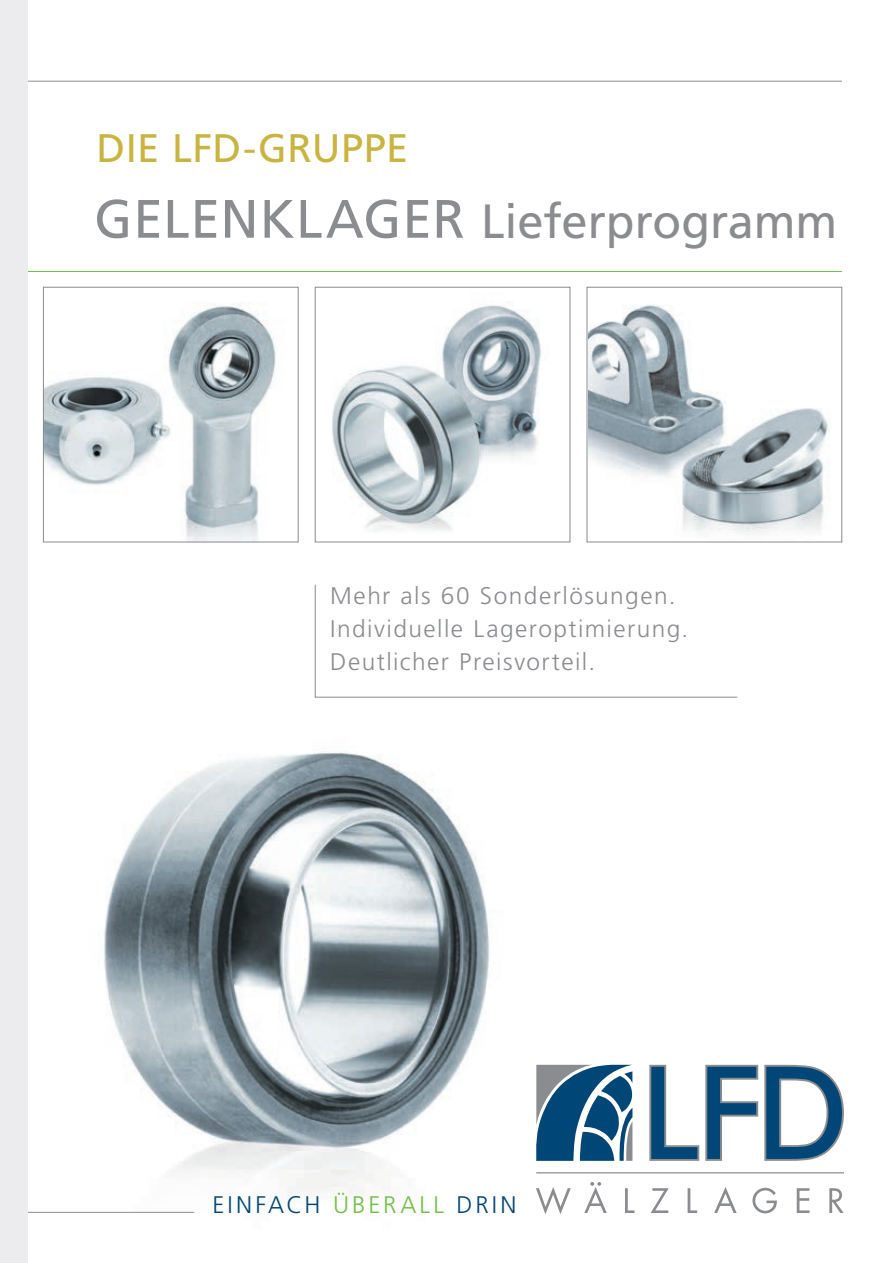
<style>
.page{position:relative;width:893px;height:1263px;background:#fff}
.page>*{position:absolute;margin:0;border:0;box-sizing:border-box;transform-origin:0 0}
.t1{font:48px "Frutiger";letter-spacing:-.005em;color:#8a8c8f}
.t2{font:39.9px "Frutiger";letter-spacing:.01em;color:#c9b440}
.t3{font:300 24px/33px "Frutiger";letter-spacing:.06em;color:#8a8c8f}
.t4{font:300 24px "Frutiger";letter-spacing:.13em;color:#004677}
.s1{font-size:54px}
.s2{color:#71bf44}
</style>
<div class="page">
<img style="left:73px;top:751px;width:417px;height:462px">
<hr style="left:536px;top:1172px;width:308px;height:1px;background:#8a8c8f">
<svg style="left:649px;top:1065px;width:195px;height:96px"></svg>
<svg style="left:536px;top:1065px;width:96px;height:96px"></svg>
<svg style="left:536px;top:1187px;width:35px;height:27px"></svg>
<svg style="left:584px;top:1182px;width:23px;height:31px"></svg>
<svg style="left:625px;top:1188px;width:9px;height:25px"></svg>
<svg style="left:651px;top:1188px;width:18px;height:25px"></svg>
<svg style="left:688px;top:1188px;width:9px;height:25px"></svg>
<svg style="left:714px;top:1187px;width:23px;height:26px"></svg>
<svg style="left:752px;top:1188px;width:25px;height:25px"></svg>
<svg style="left:797px;top:1188px;width:12px;height:25px"></svg>
<svg style="left:829px;top:1188px;width:15px;height:25px"></svg>
<hr style="left:0;top:81px;width:842px;height:1px;background:#8a8c8f">
<hr style="left:0;top:271px;width:842px;height:1px;background:#71bf44">
<hr style="left:0;top:1212px;width:194px;height:1px;background:#8a8c8f">
<div style="left:0;top:0;width:28px;height:1263px;background:#ececee"></div>
<svg style="left:315px;top:584px;width:423px;height:114px"></svg>
<img style="left:45px;top:304px;width:231px;height:236px">
<div style="left:43px;top:287px;width:255px;height:255px;border:1px solid #8a8c8f"></div>
<img style="left:589px;top:304px;width:241px;height:230px">
<div style="left:587px;top:287px;width:255px;height:255px;border:1px solid #8a8c8f"></div>
<img style="left:332px;top:305px;width:209px;height:226px">
<div style="left:315px;top:287px;width:255px;height:255px;border:1px solid #8a8c8f"></div>
<h2 class="t2" style="left:97px;top:125px;width:313px">DIE LFD-GRUPPE</h2>
<h1 class="t1" style="left:94px;top:193px;width:745px"><span class="s1">GELENKLAGER</span> Lieferprogramm</h1>
<p class="t3" style="left:330px;top:579px;width:360px">Mehr als 60 Sonderlösungen.<br>Individuelle Lageroptimierung.<br>Deutlicher Preisvorteil.</p>
<p class="t4" style="left:213px;top:1191px;width:306px">EINFACH <span class="s2">ÜBERALL</span> DRIN</p>
</div>
